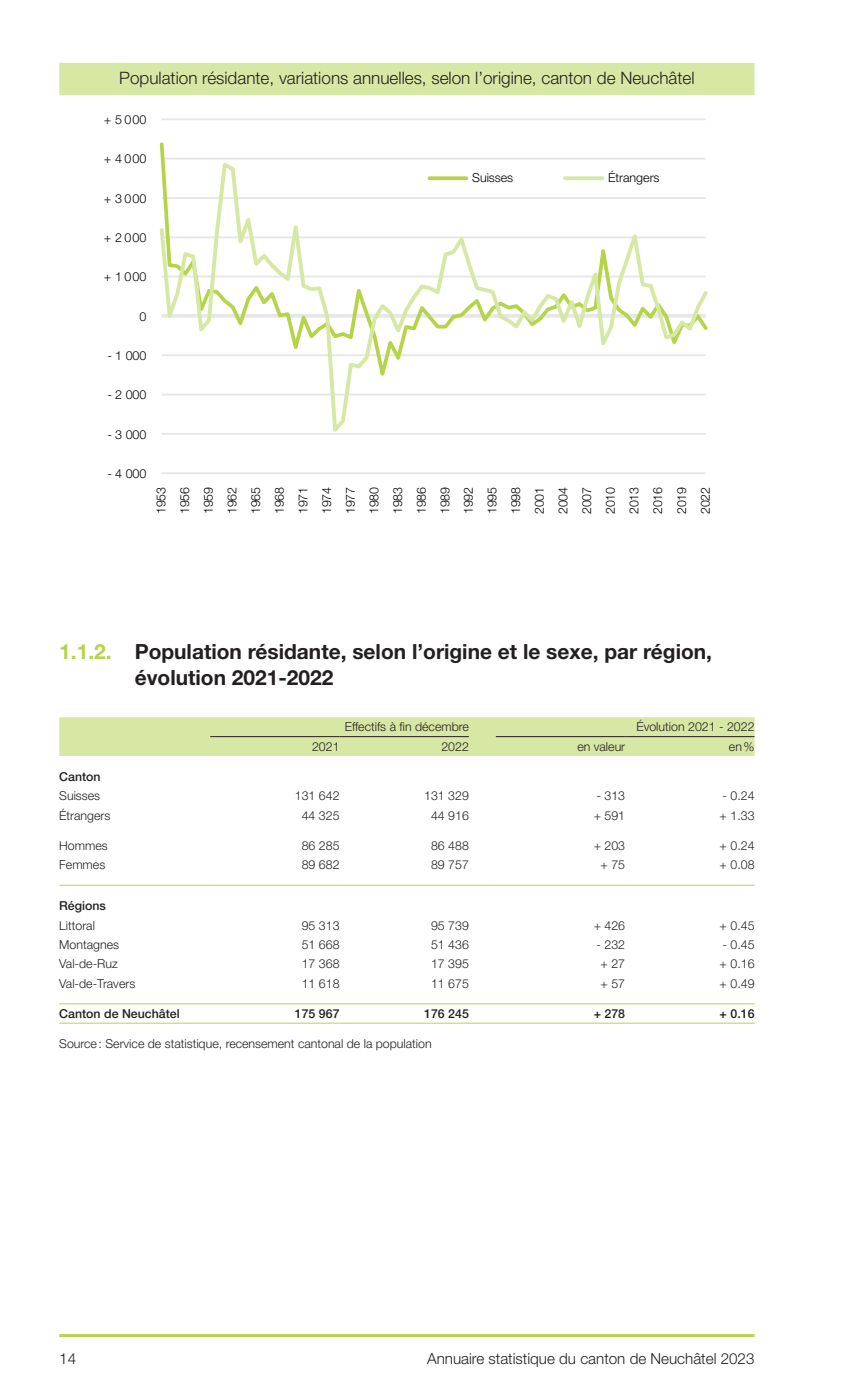
<style>
.page{position:relative;width:851px;height:1389px;background:#fff}
.page>*{position:absolute;margin:0;border:0;box-sizing:border-box;transform-origin:0 0}
.Titre_tableau_01{font:700 20.8px/25px "Helvetica Neue LT Std";color:#231f20}
.Titre_Graphique_Carte_01{font:300 17.2px "Helvetica Neue LT Std";color:#231f20}
.t1{font:300 15.2px "Helvetica Neue LT Std";color:#231f20}
.Tab_Corps_Droite{font:300 12.4px "Helvetica Neue LT Std";color:#231f20}
.t2{font:300 12.4px/23.6px "Helvetica Neue LT Std";letter-spacing:-.005em;color:#000001;text-align:justify}
.Tab_Corps_Gauche{font:300 12.4px "Helvetica Neue LT Std";color:#231f20}
.Tab_Corps_Gauche_Bold{font:500 12.4px "Helvetica Neue LT Std";color:#231f20}
.Tab_Corps_Droite_Bold{font:500 12.4px "Helvetica Neue LT Std";color:#231f20}
.s1{color:#b5d448}
</style>
<div class="page">
<hr style="left:59px;top:1334px;width:695px;height:3px;background:#b5d448">
<div style="left:59px;top:63px;width:695px;height:32px;background:#d7e7a4"></div>
<hr style="left:161px;top:118px;width:544px;height:2px;background:#e6e7e9">
<hr style="left:161px;top:472px;width:544px;height:2px;background:#e6e7e9">
<svg style="left:159px;top:142px;width:547px;height:17px"></svg>
<svg style="left:159px;top:159px;width:549px;height:276px"></svg>
<div style="left:59px;top:717px;width:695px;height:39px;background:#d7e7a4"></div>
<hr style="left:59px;top:1003px;width:151px;height:1px;background:#b5d448">
<hr style="left:210px;top:1003px;width:129px;height:1px;background:#b5d448">
<hr style="left:339px;top:1003px;width:130px;height:1px;background:#b5d448">
<svg style="left:469px;top:1003px;width:26px;height:1px"></svg>
<hr style="left:495px;top:1003px;width:130px;height:1px;background:#b5d448">
<hr style="left:625px;top:1003px;width:129px;height:1px;background:#b5d448">
<hr style="left:210px;top:736px;width:129px;height:1px;background:#231f20">
<hr style="left:339px;top:736px;width:130px;height:1px;background:#231f20">
<hr style="left:495px;top:736px;width:130px;height:1px;background:#231f20">
<hr style="left:625px;top:736px;width:129px;height:1px;background:#231f20">
<hr style="left:59px;top:1023px;width:151px;height:1px;background:#b5d448">
<hr style="left:210px;top:1023px;width:129px;height:1px;background:#b5d448">
<hr style="left:339px;top:1023px;width:130px;height:1px;background:#b5d448">
<svg style="left:469px;top:1023px;width:26px;height:1px"></svg>
<hr style="left:495px;top:1023px;width:130px;height:1px;background:#b5d448">
<hr style="left:625px;top:1023px;width:129px;height:1px;background:#b5d448">
<hr style="left:59px;top:885px;width:151px;height:1px;background:#b5d448">
<hr style="left:210px;top:885px;width:129px;height:1px;background:#b5d448">
<hr style="left:339px;top:885px;width:130px;height:1px;background:#b5d448">
<svg style="left:469px;top:885px;width:26px;height:1px"></svg>
<hr style="left:495px;top:885px;width:130px;height:1px;background:#b5d448">
<hr style="left:625px;top:885px;width:129px;height:1px;background:#b5d448">
<p class="Titre_Graphique_Carte_01" style="left:119px;top:68px;width:576px">Population résidante, variations annuelles, selon l’origine, canton de Neuchâtel</p>
<p class="t2" style="left:104px;top:107px;width:44px">+ 5000</p>
<p class="t2" style="left:104px;top:147px;width:44px">+ 4000</p>
<p class="t2" style="left:104px;top:186px;width:44px">+ 3000</p>
<p class="t2" style="left:104px;top:225px;width:44px">+ 2000</p>
<p class="t2" style="left:104px;top:265px;width:44px">+ 1000</p>
<p class="t2" style="left:139px;top:304px;width:8px">0</p>
<p class="t2" style="left:107px;top:343px;width:41px">- 1 000</p>
<p class="t2" style="left:107px;top:383px;width:41px">- 2 000</p>
<p class="t2" style="left:472px;top:166px;width:43px">Suisses</p>
<p class="t2" style="left:608px;top:166px;width:53px">Étrangers</p>
<p class="t2" style="left:107px;top:422px;width:41px">- 3 000</p>
<p class="t2" style="left:107px;top:461px;width:41px">- 4 000</p>
<p class="t2" style="left:149px;top:514px;width:29px;rotate:-90deg">1953<br>1956<br>1959<br>1962<br>1965<br>1968<br>1971<br>1974<br>1977<br>1980<br>1983<br>1986<br>1989<br>1992<br>1995<br>1998<br>2001<br>2004<br>2007<br>2010<br>2013<br>2016</p>
<p class="t2" style="left:669px;top:514px;width:29px;rotate:-90deg">2019<br>2022</p>
<p class="Titre_tableau_01" style="left:135px;top:639px;width:578px;text-indent:-75px"><span class="s1">1.1.2.</span> Population résidante, selon l’origine et le sexe, par région, évolution 2021-2022</p>
<p class="Tab_Corps_Droite" style="left:345px;top:719px;width:125px">Effectifs à fin décembre</p>
<p class="Tab_Corps_Droite" style="left:636px;top:719px;width:120px">Évolution 2021 - 2022</p>
<p class="Tab_Corps_Droite" style="left:312px;top:739px;width:29px">2021</p>
<p class="Tab_Corps_Droite" style="left:441px;top:739px;width:29px">2022</p>
<p class="Tab_Corps_Droite" style="left:577px;top:739px;width:49px">en valeur</p>
<p class="Tab_Corps_Droite" style="left:728px;top:739px;width:27px">en%</p>
<p class="Tab_Corps_Gauche_Bold" style="left:59px;top:769px;width:43px">Canton</p>
<p class="Tab_Corps_Gauche" style="left:59px;top:788px;width:42px">Suisses</p>
<p class="Tab_Corps_Droite" style="left:295px;top:788px;width:46px">131 642</p>
<p class="Tab_Corps_Droite" style="left:424px;top:788px;width:46px">131 329</p>
<p class="Tab_Corps_Droite" style="left:596px;top:788px;width:30px">- 313</p>
<p class="Tab_Corps_Droite" style="left:722px;top:788px;width:34px">- 0.24</p>
<p class="Tab_Corps_Gauche" style="left:59px;top:808px;width:53px">Étrangers</p>
<p class="Tab_Corps_Droite" style="left:302px;top:808px;width:39px">44 325</p>
<p class="Tab_Corps_Droite" style="left:431px;top:808px;width:39px">44 916</p>
<p class="Tab_Corps_Droite" style="left:593px;top:808px;width:33px">+ 591</p>
<p class="Tab_Corps_Droite" style="left:719px;top:808px;width:36px">+ 1.33</p>
<p class="Tab_Corps_Gauche" style="left:59px;top:838px;width:50px">Hommes</p>
<p class="Tab_Corps_Droite" style="left:302px;top:838px;width:39px">86 285</p>
<p class="Tab_Corps_Droite" style="left:431px;top:838px;width:39px">86 488</p>
<p class="Tab_Corps_Droite" style="left:593px;top:838px;width:33px">+ 203</p>
<p class="Tab_Corps_Droite" style="left:719px;top:838px;width:36px">+ 0.24</p>
<p class="Tab_Corps_Gauche" style="left:59px;top:857px;width:47px">Femmes</p>
<p class="Tab_Corps_Droite" style="left:302px;top:857px;width:39px">89 682</p>
<p class="Tab_Corps_Droite" style="left:431px;top:857px;width:39px">89 757</p>
<p class="Tab_Corps_Droite" style="left:600px;top:857px;width:26px">+ 75</p>
<p class="Tab_Corps_Droite" style="left:719px;top:857px;width:36px">+ 0.08</p>
<p class="Tab_Corps_Gauche_Bold" style="left:59px;top:898px;width:48px">Régions</p>
<p class="Tab_Corps_Gauche" style="left:59px;top:918px;width:37px">Littoral</p>
<p class="Tab_Corps_Droite" style="left:302px;top:918px;width:39px">95 313</p>
<p class="Tab_Corps_Droite" style="left:431px;top:918px;width:39px">95 739</p>
<p class="Tab_Corps_Droite" style="left:593px;top:918px;width:33px">+ 426</p>
<p class="Tab_Corps_Droite" style="left:719px;top:918px;width:36px">+ 0.45</p>
<p class="Tab_Corps_Gauche" style="left:59px;top:937px;width:61px">Montagnes</p>
<p class="Tab_Corps_Droite" style="left:302px;top:937px;width:39px">51 668</p>
<p class="Tab_Corps_Droite" style="left:431px;top:937px;width:39px">51 436</p>
<p class="Tab_Corps_Droite" style="left:596px;top:937px;width:30px">- 232</p>
<p class="Tab_Corps_Droite" style="left:722px;top:937px;width:34px">- 0.45</p>
<p class="Tab_Corps_Gauche" style="left:59px;top:956px;width:60px">Val-de-Ruz</p>
<p class="Tab_Corps_Droite" style="left:302px;top:956px;width:39px">17 368</p>
<p class="Tab_Corps_Droite" style="left:431px;top:956px;width:39px">17 395</p>
<p class="Tab_Corps_Droite" style="left:600px;top:956px;width:26px">+ 27</p>
<p class="Tab_Corps_Droite" style="left:719px;top:956px;width:36px">+ 0.16</p>
<p class="Tab_Corps_Gauche" style="left:59px;top:976px;width:77px">Val-de-Travers</p>
<p class="Tab_Corps_Droite" style="left:302px;top:976px;width:39px">11 618</p>
<p class="Tab_Corps_Droite" style="left:431px;top:976px;width:39px">11 675</p>
<p class="Tab_Corps_Droite" style="left:600px;top:976px;width:26px">+ 57</p>
<p class="Tab_Corps_Droite" style="left:719px;top:976px;width:36px">+ 0.49</p>
<p class="Tab_Corps_Gauche_Bold" style="left:59px;top:1006px;width:122px">Canton de Neuchâtel</p>
<p class="Tab_Corps_Droite_Bold" style="left:295px;top:1006px;width:46px">175 967</p>
<p class="Tab_Corps_Droite_Bold" style="left:424px;top:1006px;width:46px">176 245</p>
<p class="Tab_Corps_Droite_Bold" style="left:593px;top:1006px;width:33px">+ 278</p>
<p class="Tab_Corps_Droite_Bold" style="left:719px;top:1006px;width:36px">+ 0.16</p>
<p class="Tab_Corps_Gauche" style="left:59px;top:1036px;width:374px">Source: Service de statistique, recensement cantonal de la population</p>
<p class="t1" style="left:59px;top:1349px;width:18px">14</p>
<p class="t1" style="left:427px;top:1349px;width:329px">Annuaire statistique du canton de Neuchâtel 2023</p>
</div>
